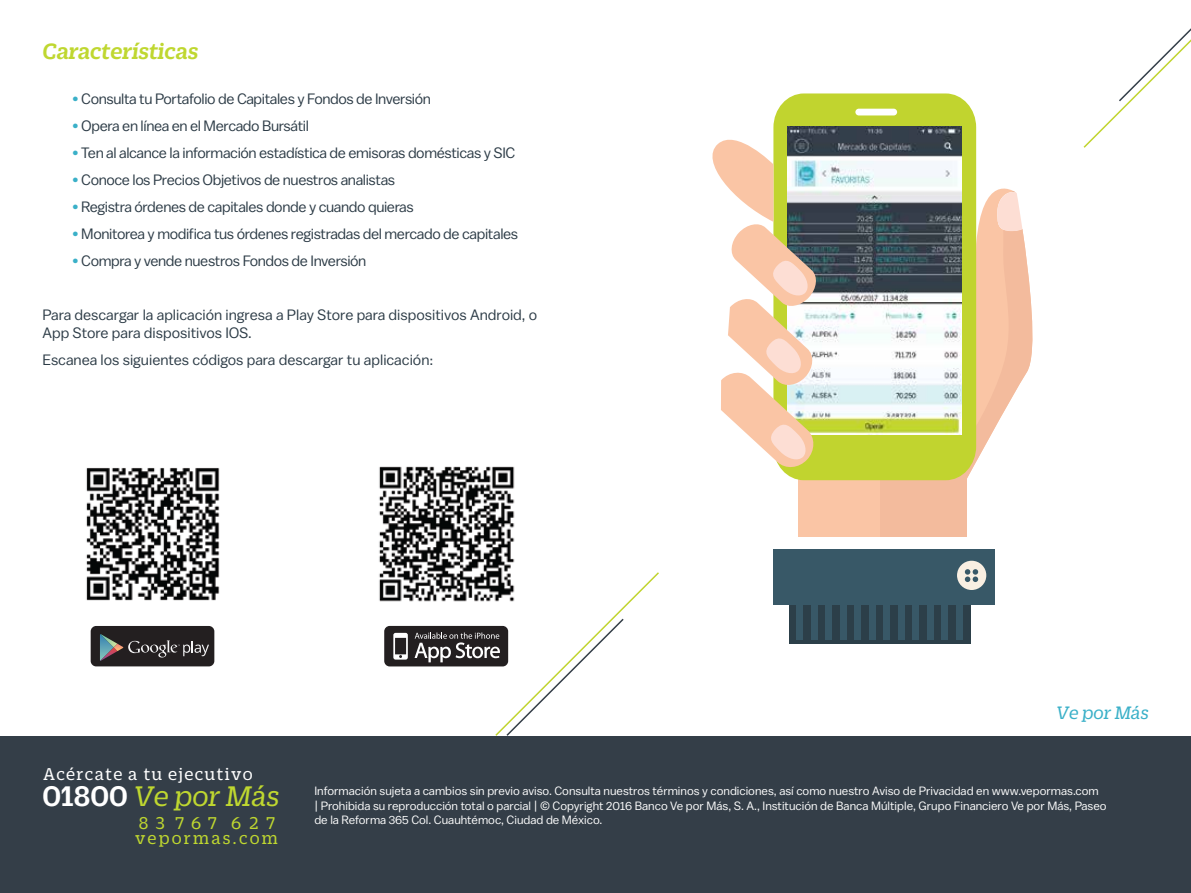
<style>
.page{position:relative;width:1191px;height:893px;background:#fff}
.page>*{position:absolute;margin:0;border:0;box-sizing:border-box;transform-origin:0 0}
.t1{font:italic 30.75px "Duplicate Slab";color:#bfd730}
.t2{font:italic 500 24px "Duplicate Slab";color:#bfd730}
.t3{font:italic 19.5px "Duplicate Slab";color:#3ab0c8}
.t4{font:18.6px "Duplicate Slab";letter-spacing:.115em;color:#bfd730}
.t5{font:18.6px "Duplicate Slab";letter-spacing:.065em;color:#fff}
.t6{font:15px "Balto";letter-spacing:-.025em;color:#2c3b46}
.t7{font:15px/18px "Balto";color:#2c3b46}
.t8{font:12px/14.4px "Balto";color:#fff}
.s1{color:#3ab0c8}
.s2{font-weight:500;font-style:normal;color:#fff}
</style>
<div class="page">
<svg style="left:1083px;top:28px;width:108px;height:120px"></svg>
<div style="left:0;top:736px;width:1191px;height:157px;background:#343e48"></div>
<svg style="left:976px;top:173px;width:47px;height:56px"></svg>
<div style="left:799px;top:472px;width:167px;height:99px;background:#fac5a5"></div>
<svg style="left:966px;top:229px;width:67px;height:308px"></svg>
<svg style="left:996px;top:191px;width:26px;height:40px"></svg>
<div style="left:880px;top:472px;width:86px;height:99px;background:#f3bb9d"></div>
<svg style="left:773px;top:93px;width:203px;height:387px;background:#c4d53c"></svg>
<div style="left:786px;top:537px;width:186px;height:15px;background:#fff"></div>
<div style="left:789px;top:598px;width:181px;height:46px;background:#2c3f49"></div>
<img style="left:788px;top:126px;width:173px;height:308px">
<div style="left:796px;top:603px;width:7px;height:37px;background:#385867"></div>
<div style="left:811px;top:603px;width:6px;height:37px;background:#385867"></div>
<div style="left:825px;top:603px;width:7px;height:37px;background:#385867"></div>
<div style="left:840px;top:603px;width:6px;height:37px;background:#385867"></div>
<div style="left:854px;top:603px;width:7px;height:37px;background:#385867"></div>
<div style="left:868px;top:603px;width:7px;height:37px;background:#385867"></div>
<div style="left:883px;top:603px;width:7px;height:37px;background:#385867"></div>
<div style="left:897px;top:603px;width:7px;height:37px;background:#385867"></div>
<div style="left:912px;top:603px;width:7px;height:37px;background:#385867"></div>
<div style="left:926px;top:603px;width:7px;height:37px;background:#385867"></div>
<div style="left:941px;top:603px;width:7px;height:37px;background:#385867"></div>
<div style="left:955px;top:603px;width:7px;height:37px;background:#385867"></div>
<div style="left:773px;top:549px;width:222px;height:56px;background:#385867"></div>
<div style="left:957px;top:561px;width:29px;height:29px;background:#f9efe2;border-radius:50%"></div>
<svg style="left:964px;top:569px;width:14px;height:13px"></svg>
<svg style="left:712px;top:127px;width:106px;height:343px"></svg>
<div style="left:855px;top:109px;width:42px;height:6px;background:#fff;border-radius:3px"></div>
<img style="left:379px;top:466px;width:136px;height:136px">
<div style="left:384px;top:626px;width:124px;height:40px;background:#231f20;border-radius:5px"></div>
<svg style="left:393px;top:633px;width:15px;height:27px"></svg>
<svg style="left:414px;top:571px;width:245px;height:165px"></svg>
<img style="left:86px;top:468px;width:134px;height:133px">
<div style="left:91px;top:626px;width:123px;height:40px;background:#231f20;border-radius:5px"></div>
<svg style="left:100px;top:634px;width:109px;height:27px"></svg>
<h2 class="t2" style="left:43px;top:35px;width:157px">Características</h2>
<p class="t6" style="left:73px;top:89px;width:360px"><span class="s1">•</span> Consulta tu Portafolio de Capitales y Fondos de Inversión</p>
<p class="t6" style="left:73px;top:116px;width:238px"><span class="s1">•</span> Opera en línea en el Mercado Bursátil</p>
<p class="t6" style="left:73px;top:143px;width:444px"><span class="s1">•</span> Ten al alcance la información estadística de emisoras domésticas y SIC</p>
<p class="t6" style="left:73px;top:170px;width:324px"><span class="s1">•</span> Conoce los Precios Objetivos de nuestros analistas</p>
<p class="t6" style="left:73px;top:197px;width:343px"><span class="s1">•</span> Registra órdenes de capitales donde y cuando quieras</p>
<p class="t6" style="left:73px;top:224px;width:447px"><span class="s1">•</span> Monitorea y modifica tus órdenes registradas del mercado de capitales</p>
<p class="t6" style="left:73px;top:251px;width:295px"><span class="s1">•</span> Compra y vende nuestros Fondos de Inversión</p>
<p class="t7" style="left:43px;top:305px;width:496px">Para descargar la aplicación ingresa a Play Store para dispositivos Android, o<br>App Store para dispositivos IOS.</p>
<p class="t7" style="left:43px;top:350px;width:392px">Escanea los siguientes códigos para descargar tu aplicación:</p>
<h3 class="t3" style="left:1056px;top:700px;width:94px">Ve por Más</h3>
<p class="t5" style="left:43px;top:762px;width:211px">Acércate a tu ejecutivo</p>
<h1 class="t1" style="left:43px;top:776px;width:238px"><span class="s2">01800</span> Ve por Más</h1>
<p class="t4" style="left:139px;top:811px;width:138px">83 767 627</p>
<p class="t4" style="left:135px;top:826px;width:144px">vepormas.com</p>
<p class="t8" style="left:314px;top:784px;width:794px">Información sujeta a cambios sin previo aviso. Consulta nuestros términos y condiciones, así como nuestro Aviso de Privacidad en www.vepormas.com<br>| Prohibida su reproducción total o parcial | © Copyright 2016 Banco Ve por Más, S. A., Institución de Banca Múltiple, Grupo Financiero Ve por Más, Paseo de la Reforma 365 Col. Cuauhtémoc, Ciudad de México.</p>
</div>
